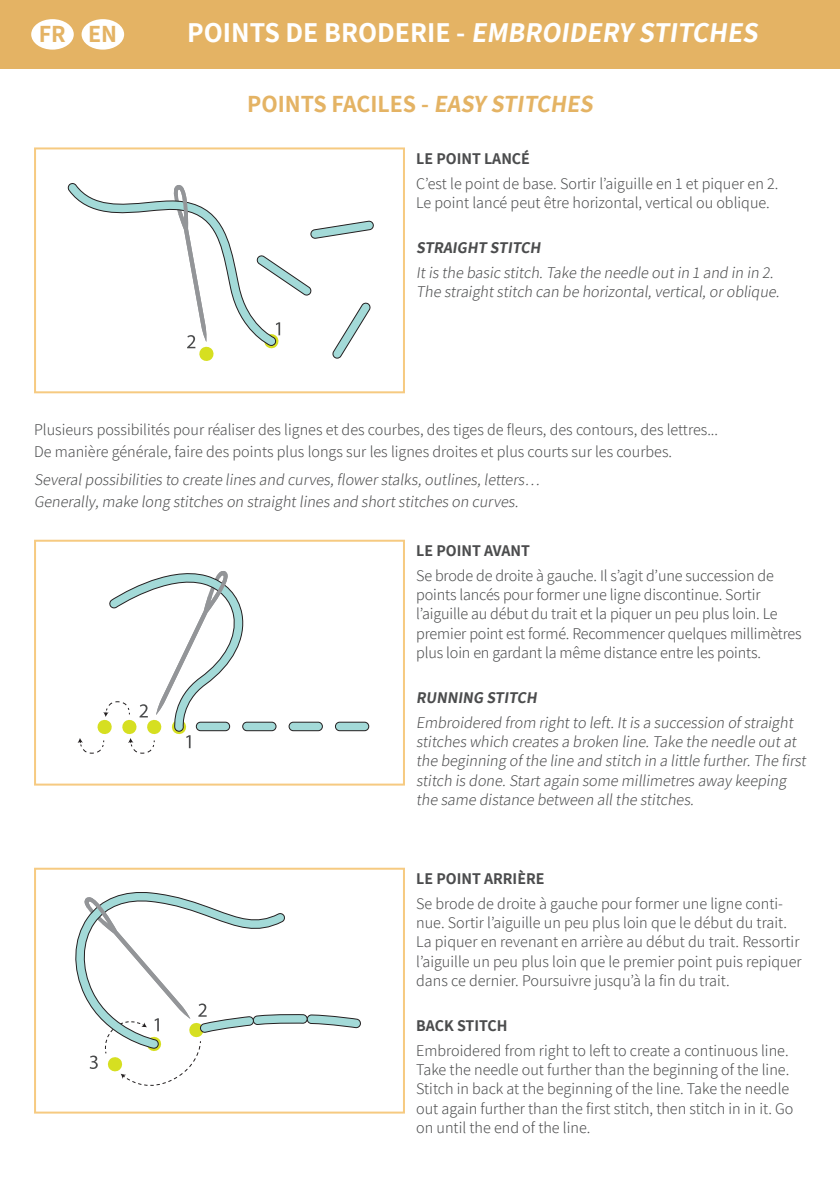
<style>
.page{position:relative;width:840px;height:1191px;background:#fff}
.page>*{position:absolute;margin:0;border:0;box-sizing:border-box;transform-origin:0 0}
.Texte_infos{font:700 28px "Assistant";color:#fff}
.Texte_infos-2{font:700 24px "Assistant";color:#e4b364}
.Infos_Packaging{font:300 16px/19.2px "Assistant";color:#4b4c4d}
.Infos_Packaging-2{font:700 16px "Assistant";color:#4b4c4d}
</style>
<div class="page">
<div style="left:0;top:0;width:839px;height:68px;background:#e4b364"></div>
<div style="left:34px;top:147px;width:371px;height:246px;border:2px solid #f6ca81"></div>
<div style="left:34px;top:540px;width:371px;height:245px;border:2px solid #f6ca81"></div>
<div style="left:34px;top:867px;width:371px;height:246px;border:2px solid #f6ca81"></div>
<div style="left:31px;top:19px;width:43px;height:31px;background:#fff;border-radius:50%"></div>
<div style="left:81px;top:19px;width:43px;height:31px;background:#fff;border-radius:50%"></div>
<svg style="left:67px;top:183px;width:307px;height:178px"></svg>
<div style="left:335px;top:722px;width:33px;height:8px;background:#a3dad8;border-radius:4px"></div>
<div style="left:335px;top:722px;width:34px;height:9px;border:1px solid #231f20;border-radius:4px"></div>
<div style="left:289px;top:722px;width:33px;height:8px;background:#a3dad8;border-radius:4px"></div>
<div style="left:289px;top:722px;width:33px;height:9px;border:1px solid #231f20;border-radius:4px"></div>
<div style="left:242px;top:722px;width:34px;height:8px;background:#a3dad8;border-radius:4px"></div>
<div style="left:242px;top:722px;width:34px;height:9px;border:1px solid #231f20;border-radius:4px"></div>
<svg style="left:77px;top:571px;width:169px;height:182px"></svg>
<svg style="left:75px;top:892px;width:285px;height:194px"></svg>
<p class="Texte_infos-2" style="left:39px;top:18px;width:29px">FR</p>
<p class="Texte_infos-2" style="left:88px;top:18px;width:30px">EN</p>
<p class="Texte_infos" style="left:187px;top:13px;width:576px">PO I N TS D E B RO D E R I E - EMBROIDERY STITCHES</p>
<p class="Texte_infos-2" style="left:247px;top:88px;width:351px">POINTS FACILES - EASY STITCHES</p>
<p class="Infos_Packaging-2" style="left:416px;top:147px;width:115px">LE POINT LANCÉ</p>
<p class="Infos_Packaging" style="left:416px;top:173px;width:363px">C’est le point de base. Sortir l’aiguille en 1 et piquer en 2.<br>Le point lancé peut être horizontal, vertical ou oblique.</p>
<p class="Infos_Packaging-2" style="left:416px;top:237px;width:129px">STRAIGHT STITCH</p>
<p class="Infos_Packaging" style="left:416px;top:262px;width:367px">Itis the basic stitch.Take the needle outin 1 and in in 2.<br>The straightstitch can be horizontal,vertical,oroblique.</p>
<p class="Infos_Packaging" style="left:34px;top:418px;width:685px;line-height:22px">Plusieurs possibilités pour réaliser des lignes et des courbes, des tiges de fleurs, des contours, des lettres...<br>De manière générale, faire des points plus longs sur les lignes droites et plus courts sur les courbes.</p>
<p class="Infos_Packaging" style="left:34px;top:467px;width:510px;line-height:22px">Severalpossibilities to create lines and curves,flowerstalks,outlines,letters…<br>Generally,make long stitches on straightlines and shortstitches on curves.</p>
<p class="Infos_Packaging-2" style="left:416px;top:540px;width:115px">LE POINT AVANT</p>
<p class="Infos_Packaging" style="left:416px;top:565px;width:387px">Se brode de droite à gauche. Il s’agit d’une succession de points lancés pour former une ligne discontinue. Sortir l’aiguille au début du trait et la piquer un peu plus loin. Le premier point est formé. Recommencer quelques millimètres plus loin en gardant la même distance entre les points.</p>
<p class="Infos_Packaging-2" style="left:416px;top:686px;width:125px">RUNNING STITCH</p>
<p class="Infos_Packaging" style="left:416px;top:712px;width:394px">Embroidered from rightto left.Itis a succession ofstraight stitches which creates a broken line.Take the needle outat the beginning ofthe line and stitch in a little further.The first stitch is done.Startagain some millimetres away keeping the same distance between allthe stitches.</p>
<p class="Infos_Packaging-2" style="left:416px;top:867px;width:130px">LE POINT ARRIÈRE</p>
<p class="Infos_Packaging" style="left:416px;top:893px;width:387px">Se brode de droite à gauche pour former une ligne conti&shy;nue. Sortir l’aiguille un peu plus loin que le début du trait.<br>La piquer en revenant en arrière au début du trait. Ressortir l’aiguille un peu plus loin que le premier point puis repiquer dans ce dernier. Poursuivre jusqu’à la fin du trait.</p>
<p class="Infos_Packaging-2" style="left:416px;top:1014px;width:93px">BACK STITCH</p>
<p class="Infos_Packaging" style="left:416px;top:1040px;width:378px">Embroidered from right to left to create a continuous line.<br>Take the needle out further than the beginning of the line.<br>Stitch in back at the beginning of the line. Take the needle out again further than the first stitch, then stitch in in it. Go on until the end of the line.</p>
</div>
